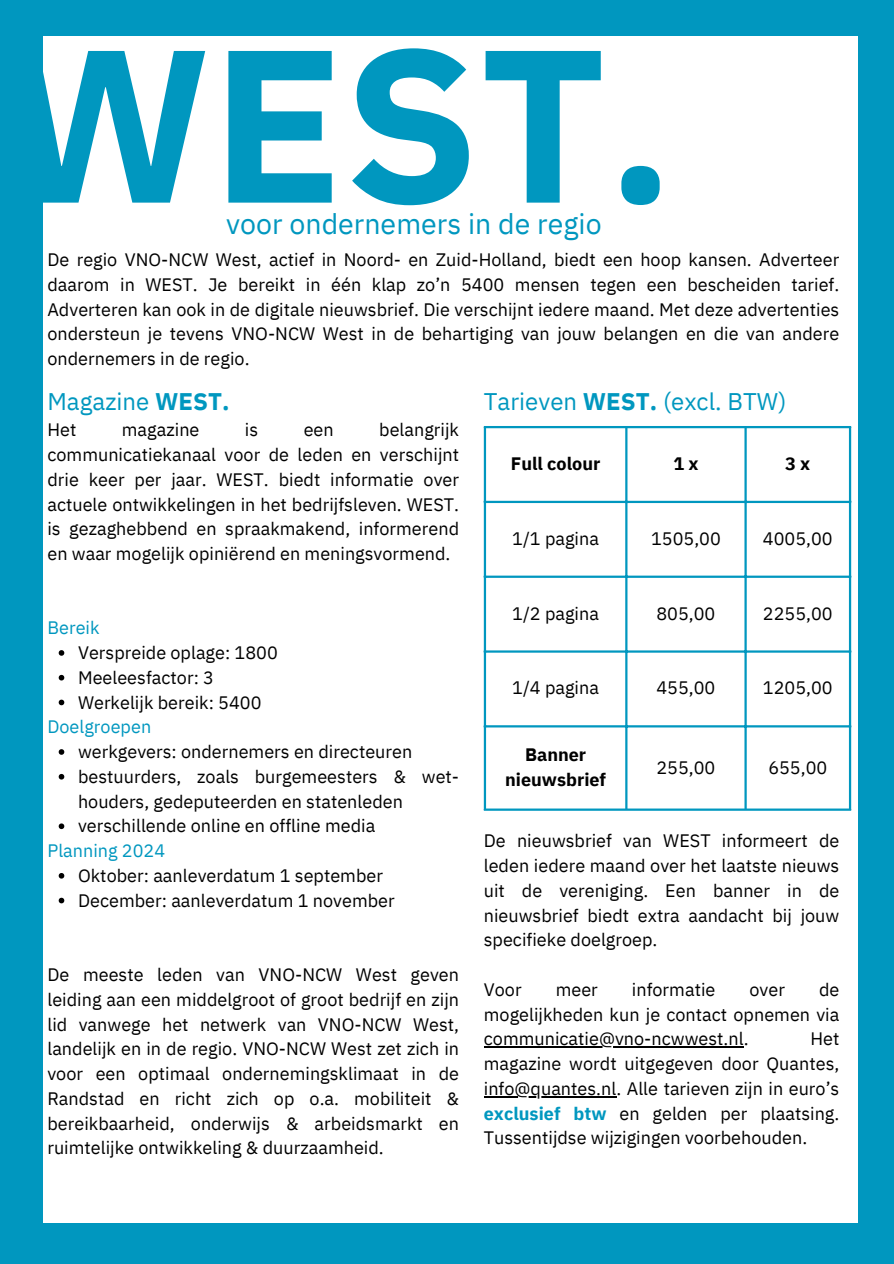
<style>
.page{position:relative;width:894px;height:1264px;background:#fff}
.page>*{position:absolute;margin:0;border:0;box-sizing:border-box;transform-origin:0 0}
.t1{font:700 217.2px "IBM Plex Sans";color:#0097bf}
.t2{font:28.5px "IBM Plex Sans";color:#0097bf}
.t3{font:24px "IBM Plex Sans";color:#0097bf}
.t4{font:18px/24.8px "IBM Plex Sans";color:#000;text-align:justify}
.t5{font:700 18px/24.8px "IBM Plex Sans";color:#000;text-align:center}
.t6{font:18px "IBM Plex Sans";color:#0097bf}
.s1{font-weight:700}
.s2{font-weight:700;color:#0097bf}
</style>
<div class="page">
<div style="left:0;top:0;width:43px;height:1263px;background:#0097bf"></div>
<div style="left:857px;top:0;width:36px;height:1263px;background:#0097bf"></div>
<div style="left:0;top:0;width:893px;height:35px;background:#0097bf"></div>
<div style="left:0;top:1223px;width:893px;height:40px;background:#0097bf"></div>
<svg style="left:486px;top:428px;width:362px;height:380px"></svg>
<hr style="left:483px;top:428px;width:3px;height:380px;background:#0097bf">
<hr style="left:625px;top:428px;width:2px;height:380px;background:#0097bf">
<hr style="left:744px;top:428px;width:2px;height:380px;background:#0097bf">
<hr style="left:848px;top:428px;width:2px;height:380px;background:#0097bf">
<hr style="left:483px;top:426px;width:367px;height:2px;background:#0097bf">
<hr style="left:483px;top:501px;width:367px;height:2px;background:#0097bf">
<hr style="left:483px;top:575px;width:367px;height:3px;background:#0097bf">
<hr style="left:483px;top:650px;width:367px;height:2px;background:#0097bf">
<hr style="left:483px;top:725px;width:367px;height:2px;background:#0097bf">
<hr style="left:483px;top:808px;width:367px;height:2px;background:#0097bf">
<svg style="left:59px;top:650px;width:5px;height:5px"></svg>
<svg style="left:59px;top:675px;width:5px;height:5px"></svg>
<svg style="left:59px;top:699px;width:5px;height:6px"></svg>
<svg style="left:59px;top:749px;width:5px;height:5px"></svg>
<svg style="left:59px;top:774px;width:5px;height:5px"></svg>
<svg style="left:59px;top:823px;width:5px;height:6px"></svg>
<svg style="left:59px;top:873px;width:5px;height:5px"></svg>
<svg style="left:59px;top:897px;width:5px;height:6px"></svg>
<hr style="left:483px;top:1046px;width:260px;height:1px;background:#000">
<hr style="left:483px;top:1095px;width:133px;height:2px;background:#000">
<h1 class="t1" style="left:0;top:-20px;width:675px">WEST.</h1>
<p class="t2" style="left:226px;top:204px;width:377px">voor ondernemers in de regio</p>
<p class="t4" style="left:47px;top:247px;width:793px">De regio VNO-NCW West, actief in Noord- en Zuid-Holland, biedt een hoop kansen. Adverteer daarom in WEST. Je bereikt in één klap zo’n 5400 mensen tegen een bescheiden tarief.<br>Adverteren kan ook in de digitale nieuwsbrief. Die verschijnt iedere maand. Met deze advertenties ondersteun je tevens VNO-NCW West in de behartiging van jouw belangen en die van andere ondernemers in de regio.</p>
<h3 class="t3" style="left:47px;top:386px;width:184px">Magazine <span class="s1">WEST.</span></h3>
<p class="t4" style="left:47px;top:417px;width:30px">Het</p>
<p class="t4" style="left:122px;top:417px;width:79px">magazine</p>
<p class="t4" style="left:245px;top:417px;width:15px">is</p>
<p class="t4" style="left:303px;top:417px;width:32px">een</p>
<p class="t3" style="left:483px;top:386px;width:304px">Tarieven <span class="s1">WEST.</span> (excl. BTW)</p>
<p class="t4" style="left:47px;top:417px;width:413px;text-indent:332px">belangrijk communicatiekanaal voor de leden en verschijnt drie keer per jaar. WEST. biedt informatie over actuele ontwikkelingen in het bedrijfsleven. WEST. is gezaghebbend en spraakmakend, informerend en waar mogelijk opiniërend en meningsvormend.</p>
<h2 class="t5" style="left:510px;top:451px;width:91px">Full colour</h2>
<p class="t5" style="left:673px;top:451px;width:27px">1x</p>
<p class="t5" style="left:785px;top:451px;width:27px">3x</p>
<p class="t4" style="left:512px;top:525px;width:88px">1/1 pagina</p>
<p class="t4" style="left:651px;top:525px;width:71px">1505,00</p>
<p class="t4" style="left:762px;top:525px;width:71px">4005,00</p>
<p class="t6" style="left:47px;top:616px;width:54px">Bereik</p>
<p class="t4" style="left:78px;top:640px;width:201px">Verspreide oplage: 1800</p>
<p class="t4" style="left:78px;top:664px;width:137px">Meeleesfactor: 3</p>
<p class="t4" style="left:78px;top:689px;width:185px">Werkelijk bereik: 5400</p>
<p class="t6" style="left:47px;top:715px;width:105px">Doelgroepen</p>
<p class="t4" style="left:78px;top:739px;width:335px">werkgevers: ondernemers en directeuren</p>
<p class="t4" style="left:78px;top:763px;width:382px">bestuurders, zoals burgemeesters &amp; wet&shy;houders, gedeputeerden en statenleden</p>
<p class="t4" style="left:78px;top:813px;width:299px">verschillende online en offline media</p>
<p class="t6" style="left:47px;top:838px;width:119px">Planning 2024</p>
<p class="t4" style="left:78px;top:862px;width:306px">Oktober: aanleverdatum 1 september</p>
<p class="t4" style="left:78px;top:887px;width:318px">December: aanleverdatum 1 november</p>
<p class="t4" style="left:47px;top:961px;width:413px">De meeste leden van VNO-NCW West geven leiding aan een middelgroot of groot bedrijf en zijn lid vanwege het netwerk van VNO-NCW West, landelijk en in de regio. VNO-NCW West zet zich in voor een optimaal ondernemingsklimaat in de Randstad en richt zich op o.a. mobiliteit &amp; bereikbaarheid, onderwijs &amp; arbeidsmarkt en ruimtelijke ontwikkeling &amp; duurzaamheid.</p>
<p class="t4" style="left:512px;top:600px;width:88px">1/2 pagina</p>
<p class="t4" style="left:656px;top:600px;width:60px">805,00</p>
<p class="t4" style="left:762px;top:600px;width:71px">2255,00</p>
<p class="t4" style="left:512px;top:675px;width:88px">1/4 pagina</p>
<p class="t4" style="left:656px;top:675px;width:60px">455,00</p>
<p class="t4" style="left:762px;top:675px;width:71px">1205,00</p>
<p class="t5" style="left:505px;top:742px;width:102px">Banner nieuwsbrief</p>
<p class="t4" style="left:656px;top:754px;width:60px">255,00</p>
<p class="t4" style="left:768px;top:754px;width:60px">655,00</p>
<p class="t4" style="left:483px;top:828px;width:357px">De nieuwsbrief van WEST informeert de leden iedere maand over het laatste nieuws uit de vereniging. Een banner in de nieuwsbrief biedt extra aandacht bij jouw specifieke doelgroep.</p>
<p class="t4" style="left:483px;top:976px;width:39px">Voor</p>
<p class="t4" style="left:555px;top:976px;width:44px">meer</p>
<p class="t4" style="left:631px;top:976px;width:85px">informatie</p>
<p class="t4" style="left:749px;top:976px;width:37px">over</p>
<p class="t4" style="left:483px;top:976px;width:357px;text-indent:335px">de mogelijkheden kun je contact opnemen via communicatie@vno-ncwwest.nl.</p>
<p class="t4" style="left:483px;top:1026px;width:357px;text-indent:326px">Het magazine wordt uitgegeven door Quantes, info@quantes.nl. Alle tarieven zijn in euro’s <span class="s2">exclusief btw</span> en gelden per plaatsing.<br>Tussentijdse wijzigingen voorbehouden.</p>
</div>
